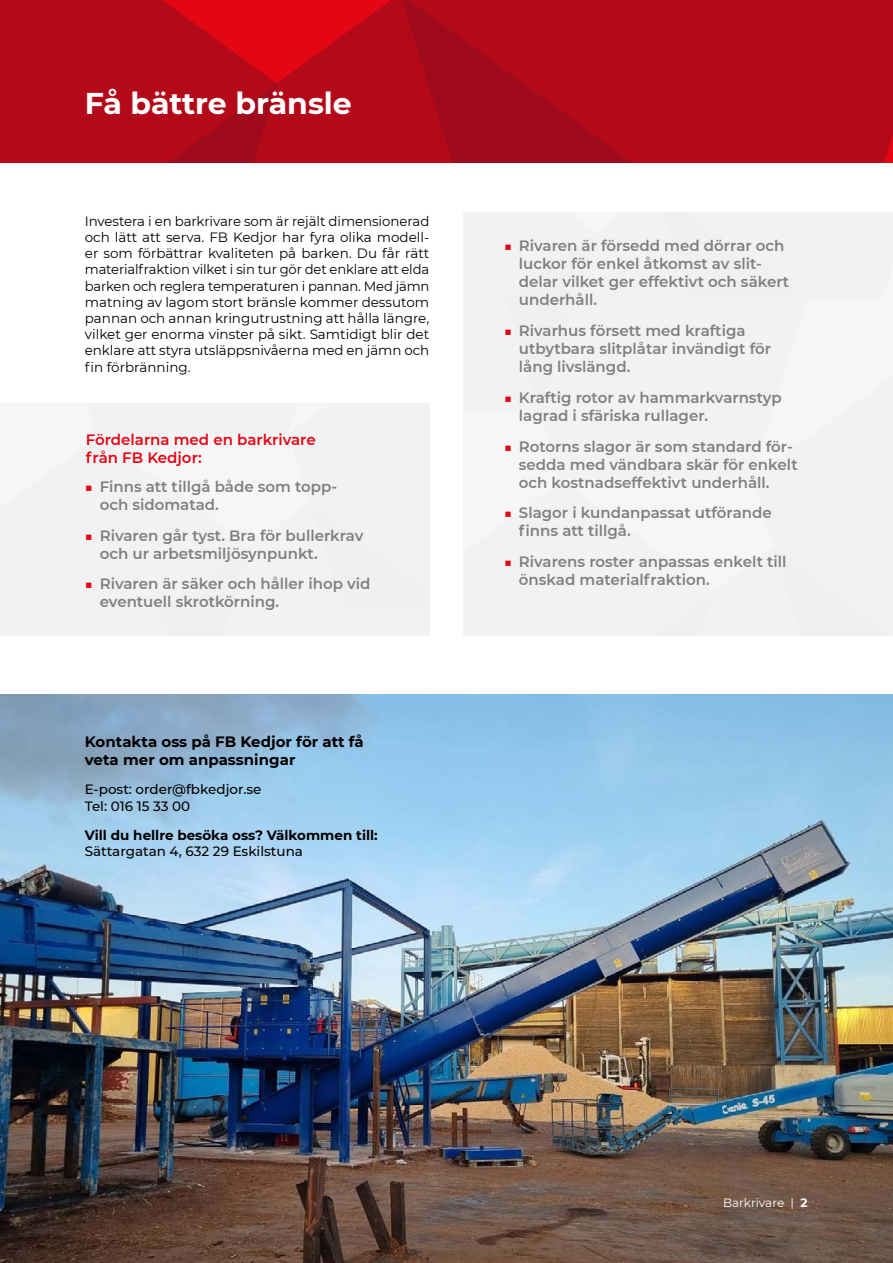
<style>
.page{position:relative;width:893px;height:1263px;background:#fff}
.page>*{position:absolute;margin:0;border:0;box-sizing:border-box;transform-origin:0 0}
.t1{font:700 30px "Montserrat";color:#fff}
.t2{font:600 15px/18px "Montserrat";color:#808080}
.t3{font:700 15px/18px "Montserrat";color:#000}
.t4{font:600 15px/18px "Montserrat";color:#e30613}
.t5{font:13.5px/16.2px "Montserrat";letter-spacing:-.005em;color:#000;text-align:justify}
.t6{font:500 13.5px/16.2px "Montserrat";color:#000}
.t7{font:700 13.5px "Montserrat";color:#000}
.t8{font:12px "Montserrat";letter-spacing:-.01em;color:#fff}
.s1{font-weight:400;font-size:13.5px;color:#e30613}
.s2{font-weight:700}
</style>
<div class="page">
<img style="left:0;top:695px;width:893px;height:568px">
<svg style="left:277px;top:0;width:79px;height:163px;background:#c30716"></svg>
<svg style="left:0;top:0;width:277px;height:163px;background:#b70818"></svg>
<svg style="left:356px;top:0;width:537px;height:163px;background:#b00919"></svg>
<div style="left:463px;top:213px;width:430px;height:422px;background:#f2f2f2"></div>
<div style="left:0;top:478px;width:41px;height:157px;background:#f2f2f2"></div>
<div style="left:41px;top:404px;width:388px;height:231px;background:#f2f2f2"></div>
<h1 class="t1" style="left:85px;top:82px;width:269px">Få bättre bränsle</h1>
<p class="t5" style="left:85px;top:212px;width:346px">Investera i en barkrivare som är rejält dimensionerad och lätt att serva. FB Kedjor har fyra olika modell&shy;er som förbättrar kvaliteten på barken. Du får rätt materialfraktion vilket i sin tur gör det enklare att elda barken och reglera temperaturen i pannan. Med jämn matning av lagom stort bränsle kommer dessutom pannan och annan kringutrustning att hålla längre, vilket ger enorma vinster på sikt. Samtidigt blir det enklare att styra utsläppsnivåerna med en jämn och fin förbränning.</p>
<p class="t4" style="left:86px;top:430px;width:231px">Fördelarna med en barkrivare från FB Kedjor:</p>
<p class="t2" style="left:100px;top:477px;width:239px;text-indent:-15px"><span class="s1">■</span> Finns att tillgå både som topp&shy;och sidomatad.</p>
<p class="t2" style="left:100px;top:526px;width:265px;text-indent:-15px"><span class="s1">■</span> Rivaren går tyst. Bra för bullerkrav och ur arbetsmiljösynpunkt.</p>
<p class="t2" style="left:100px;top:574px;width:272px;text-indent:-15px"><span class="s1">■</span> Rivaren är säker och håller ihop vid eventuell skrotkörning.</p>
<p class="t3" style="left:85px;top:732px;width:280px">Kontakta oss på FB Kedjor för att få veta mer om anpassningar</p>
<p class="t6" style="left:85px;top:781px;width:178px">E-post: order@fbkedjor.se<br>Tel: 016 15 33 00</p>
<p class="t7" style="left:85px;top:825px;width:294px">Vill du hellre besöka oss? Välkommen till:</p>
<p class="t6" style="left:85px;top:842px;width:220px">Sättargatan 4, 632 29 Eskilstuna</p>
<p class="t2" style="left:519px;top:236px;width:272px;text-indent:-15px"><span class="s1">■</span> Rivaren är försedd med dörrar och luckor för enkel åtkomst av slit&shy;delar vilket ger effektivt och säkert underhåll.</p>
<p class="t2" style="left:519px;top:321px;width:254px;text-indent:-15px"><span class="s1">■</span> Rivarhus försett med kraftiga utbytbara slitplåtar invändigt för lång livslängd.</p>
<p class="t2" style="left:519px;top:388px;width:264px;text-indent:-15px"><span class="s1">■</span> Kraftig rotor av hammarkvarnstyp lagrad i sfäriska rullager.</p>
<p class="t2" style="left:519px;top:436px;width:280px;text-indent:-15px"><span class="s1">■</span> Rotorns slagor är som standard för&shy;sedda med vändbara skär för enkelt och kostnadseffektivt underhåll.</p>
<p class="t2" style="left:519px;top:503px;width:254px;text-indent:-15px"><span class="s1">■</span> Slagor i kundanpassat utförande finns att tillgå.</p>
<p class="t2" style="left:519px;top:552px;width:269px;text-indent:-15px"><span class="s1">■</span> Rivarens roster anpassas enkelt till önskad materialfraktion.</p>
<p class="t8" style="left:723px;top:1194px;width:86px">Barkrivare | <span class="s2">2</span></p>
</div>
